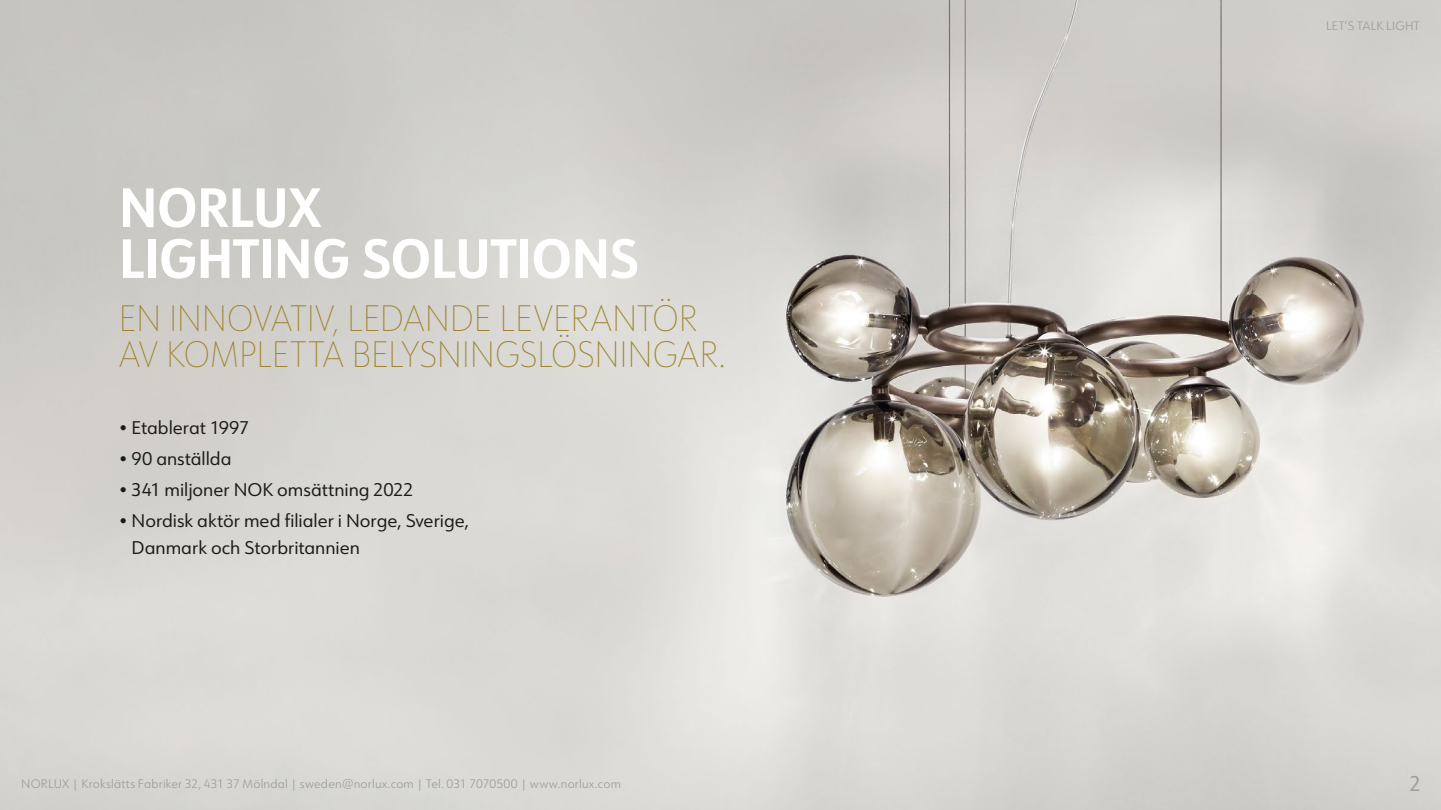
<style>
.page{position:relative;width:1441px;height:810px;background:#fff}
.page>*{position:absolute;margin:0;border:0;box-sizing:border-box;transform-origin:0 0}
.t1{font:700 54px/51px "URW Form Semi Cond";letter-spacing:-.01em;color:#fff}
.t2{font:100 36px/36px "URW Form Semi Cond";letter-spacing:-.01em;color:#9f852f}
.t3{font:21px "URW Form Semi Cond";color:#9d9d98}
.t4{font:18px/27px "URW Form";letter-spacing:-.005em;color:#1b1c1a}
.t5{font:300 12px "URW Form";letter-spacing:.015em;color:#9d9d98}
.s1{font-family:"Europa";font-weight:700}
</style>
<div class="page">
<img style="left:0;top:0;width:1440px;height:810px">
<h1 class="t1" style="left:119px;top:180px;width:521px">NORLUX<br>LIGHTING SOLUTIONS</h1>
<h2 class="t2" style="left:119px;top:299px;width:608px">EN INNOVATIV, LEDANDE LEVERANTÖR<br>AV KOMPLETTA BELYSNINGSLÖSNINGAR.</h2>
<p class="t4" style="left:119px;top:413px;width:132px"><span class="s1">•</span> Etablerat 1997</p>
<p class="t4" style="left:119px;top:444px;width:114px"><span class="s1">•</span> 90 anställda</p>
<p class="t4" style="left:119px;top:476px;width:296px"><span class="s1">•</span> 341 miljoner NOK omsättning 2022</p>
<p class="t4" style="left:132px;top:507px;width:339px;text-indent:-13px"><span class="s1">•</span> Nordisk aktör med filialer i Norge, Sverige,<br>Danmark och Storbritannien</p>
<p class="t5" style="left:1325px;top:18px;width:95px">LET’S TALK LIGHT</p>
<p class="t5" style="left:21px;top:775px;width:601px">NORLUX | Krokslätts Fabriker 32, 431 37 Mölndal | sweden@norlux.com | Tel. 031 7070500 | www.norlux.com</p>
<p class="t3" style="left:1409px;top:769px;width:13px">2</p>
</div>
